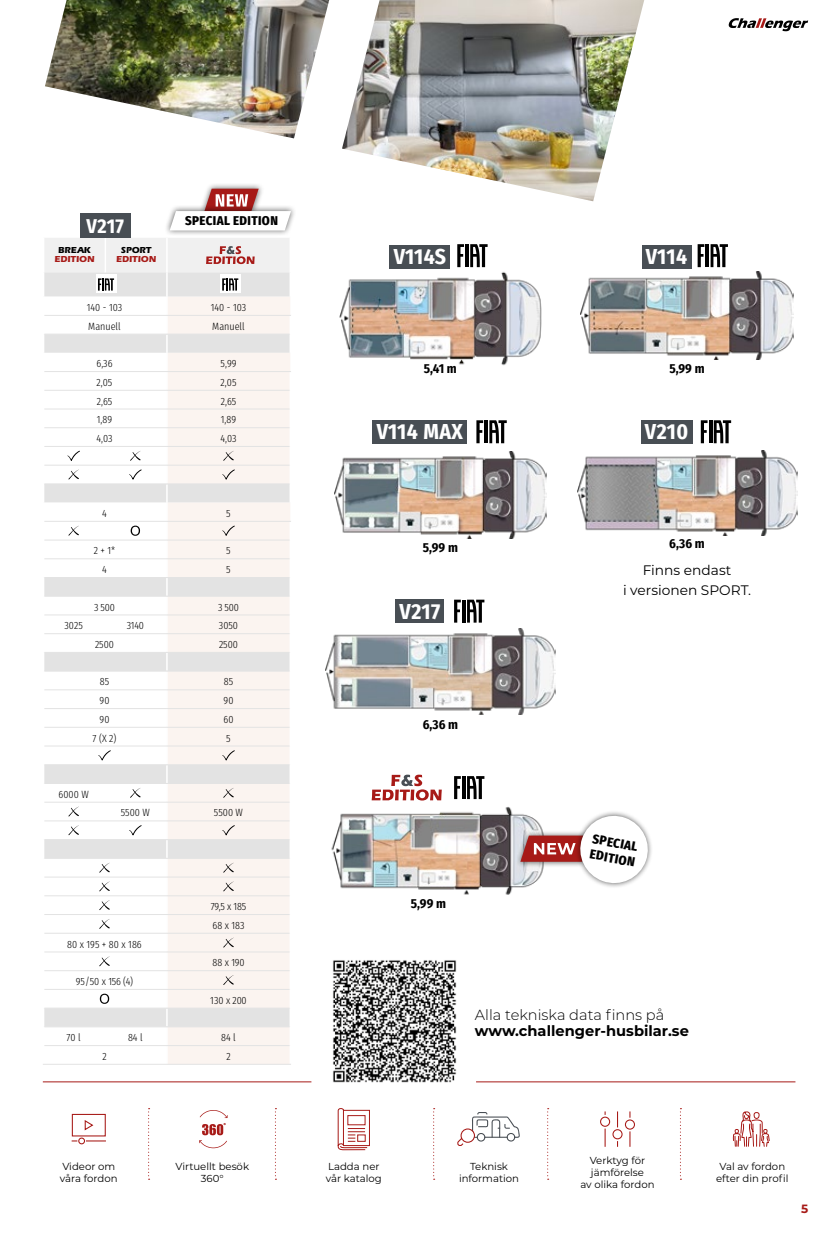
<style>
.page{position:relative;width:838px;height:1234px;background:#fff}
.page>*{position:absolute;margin:0;border:0;box-sizing:border-box;transform-origin:0 0}
.t1{font:700 21.6px "Fira Sans Condensed";letter-spacing:.01em;color:#fff}
.t2{font:700 19.95px "Fira Sans Condensed";color:#fff}
.t3{font:700 14.55px "Montserrat";color:#000}
.t4{font:300 14.55px "Montserrat";color:#000}
.t5{font:13.8px/19.6px "Montserrat";color:#000;text-align:center}
.t6{font:700 13.05px "Fira Sans Condensed";color:#000}
.t7{font:800 13.05px/15.6px "Fira Sans Condensed";color:#000}
.t8{font:800 12.75px "Fira Sans Condensed";letter-spacing:.03em;color:#000}
.t9{font:700 12px "Montserrat";color:#a71a17}
.t10{font:300 10.5px/18.8px "Fira Sans Condensed";color:#000}
.t11{font:10.2px/12.1px "Montserrat";color:#000;text-align:center}
.t12{font:700 9px "ITC Eras Std";color:#a71a17}
.t13{font:700 9px "ITC Eras Std";color:#000}
</style>
<div class="page">
<div style="left:164px;top:205px;width:133px;height:31px;background:#000;opacity:.6"></div>
<svg style="left:170px;top:201px;width:121px;height:29px"></svg>
<img style="left:45px;top:0;width:599px;height:201px">
<hr style="left:43px;top:1063px;width:124px;height:1px;background:#e3e3e3">
<hr style="left:167px;top:1063px;width:124px;height:1px;background:#e3e3e3">
<svg style="left:71px;top:1113px;width:35px;height:31px"></svg>
<svg style="left:600px;top:1111px;width:35px;height:36px"></svg>
<svg style="left:148px;top:1108px;width:2px;height:71px"></svg>
<svg style="left:275px;top:1108px;width:1px;height:71px"></svg>
<svg style="left:433px;top:1108px;width:1px;height:71px"></svg>
<svg style="left:547px;top:1108px;width:1px;height:71px"></svg>
<svg style="left:680px;top:1108px;width:1px;height:71px"></svg>
<svg style="left:199px;top:1110px;width:28px;height:37px"></svg>
<svg style="left:337px;top:1108px;width:33px;height:42px"></svg>
<svg style="left:732px;top:1082px;width:38px;height:64px"></svg>
<svg style="left:457px;top:1112px;width:63px;height:34px"></svg>
<div style="left:80px;top:213px;width:50px;height:25px;background:#484e54"></div>
<svg style="left:728px;top:18px;width:80px;height:13px"></svg>
<img style="left:339px;top:267px;width:202px;height:99px">
<div style="left:389px;top:245px;width:61px;height:23px;background:#484e54"></div>
<img style="left:335px;top:451px;width:211px;height:87px">
<div style="left:373px;top:420px;width:94px;height:23px;background:#484e54"></div>
<img style="left:577px;top:450px;width:220px;height:85px">
<div style="left:641px;top:420px;width:51px;height:23px;background:#484e54"></div>
<img style="left:325px;top:628px;width:230px;height:86px">
<div style="left:395px;top:599px;width:49px;height:23px;background:#484e54"></div>
<img style="left:580px;top:272px;width:213px;height:87px">
<div style="left:642px;top:245px;width:49px;height:23px;background:#484e54"></div>
<img style="left:331px;top:776px;width:195px;height:119px">
<div style="left:515px;top:829px;width:81px;height:38px;background:#000;opacity:.6"></div>
<svg style="left:520px;top:811px;width:132px;height:76px"></svg>
<svg style="left:371px;top:774px;width:71px;height:26px"></svg>
<hr style="left:43px;top:1081px;width:268px;height:1px;background:#a71a17">
<hr style="left:476px;top:1081px;width:319px;height:1px;background:#a71a17">
<hr style="left:465px;top:244px;width:4px;height:23px;background:#000">
<svg style="left:457px;top:244px;width:7px;height:23px"></svg>
<svg style="left:470px;top:244px;width:17px;height:23px"></svg>
<hr style="left:484px;top:420px;width:4px;height:23px;background:#000">
<svg style="left:476px;top:420px;width:7px;height:23px"></svg>
<svg style="left:489px;top:420px;width:18px;height:23px"></svg>
<hr style="left:462px;top:599px;width:3px;height:23px;background:#000">
<svg style="left:454px;top:599px;width:7px;height:23px"></svg>
<svg style="left:467px;top:599px;width:17px;height:23px"></svg>
<hr style="left:462px;top:776px;width:3px;height:22px;background:#000">
<svg style="left:454px;top:776px;width:7px;height:22px"></svg>
<svg style="left:467px;top:776px;width:17px;height:22px"></svg>
<hr style="left:705px;top:244px;width:4px;height:23px;background:#000">
<svg style="left:697px;top:244px;width:7px;height:23px"></svg>
<svg style="left:710px;top:244px;width:18px;height:23px"></svg>
<hr style="left:709px;top:420px;width:3px;height:23px;background:#000">
<svg style="left:701px;top:420px;width:6px;height:23px"></svg>
<svg style="left:713px;top:420px;width:18px;height:23px"></svg>
<svg style="left:44px;top:238px;width:247px;height:825px"></svg>
<img style="left:333px;top:960px;width:124px;height:123px">
<h2 class="t2" style="left:87px;top:209px;width:39px">V217</h2>
<p class="t13" style="left:58px;top:245px;width:34px">BREAK</p>
<p class="t12" style="left:54px;top:254px;width:42px">EDITION</p>
<p class="t13" style="left:121px;top:245px;width:32px">SPORT</p>
<p class="t12" style="left:116px;top:254px;width:42px">EDITION</p>
<p class="t8" style="left:185px;top:210px;width:94px">SPECIAL EDITION</p>
<p class="t10" style="left:87px;top:297px;width:37px">140 - 103</p>
<p class="t10" style="left:211px;top:297px;width:37px">140 - 103</p>
<p class="t10" style="left:88px;top:315px;width:34px">Manuell</p>
<p class="t10" style="left:212px;top:315px;width:34px">Manuell</p>
<p class="t10" style="left:96px;top:353px;width:18px">6,36</p>
<p class="t10" style="left:220px;top:353px;width:17px">5,99</p>
<p class="t10" style="left:97px;top:371px;width:17px">2,05</p>
<p class="t10" style="left:221px;top:371px;width:17px">2,05</p>
<p class="t10" style="left:97px;top:390px;width:17px">2,65</p>
<p class="t10" style="left:221px;top:390px;width:17px">2,65</p>
<p class="t10" style="left:97px;top:409px;width:17px">1,89</p>
<p class="t10" style="left:221px;top:409px;width:17px">1,89</p>
<p class="t10" style="left:96px;top:428px;width:18px">4,03</p>
<p class="t10" style="left:220px;top:428px;width:18px">4,03</p>
<p class="t10" style="left:102px;top:502px;width:6px">4</p>
<p class="t10" style="left:226px;top:502px;width:6px">5</p>
<p class="t10" style="left:94px;top:540px;width:23px">2 + 1*</p>
<p class="t10" style="left:226px;top:540px;width:6px">5</p>
<p class="t10" style="left:102px;top:558px;width:6px">4</p>
<p class="t10" style="left:226px;top:558px;width:6px">5</p>
<p class="t10" style="left:94px;top:596px;width:22px">3 500</p>
<p class="t10" style="left:218px;top:596px;width:22px">3 500</p>
<p class="t10" style="left:65px;top:615px;width:20px">3025</p>
<p class="t10" style="left:127px;top:615px;width:19px">3140</p>
<p class="t10" style="left:219px;top:615px;width:21px">3050</p>
<p class="t10" style="left:95px;top:633px;width:20px">2500</p>
<p class="t10" style="left:219px;top:633px;width:20px">2500</p>
<p class="t10" style="left:100px;top:671px;width:11px">85</p>
<p class="t10" style="left:224px;top:671px;width:11px">85</p>
<p class="t10" style="left:100px;top:689px;width:11px">90</p>
<p class="t10" style="left:224px;top:689px;width:11px">90</p>
<p class="t10" style="left:100px;top:708px;width:11px">90</p>
<p class="t10" style="left:223px;top:708px;width:11px">60</p>
<p class="t10" style="left:93px;top:727px;width:25px">7 (X 2)</p>
<p class="t10" style="left:226px;top:727px;width:6px">5</p>
<p class="t10" style="left:59px;top:783px;width:32px">6000 W</p>
<p class="t10" style="left:121px;top:802px;width:31px">5500 W</p>
<p class="t10" style="left:214px;top:802px;width:31px">5500 W</p>
<p class="t10" style="left:211px;top:895px;width:37px">79,5 x 185<br>68 x 183</p>
<p class="t10" style="left:67px;top:933px;width:76px">80 x 195 + 80 x 186</p>
<p class="t10" style="left:76px;top:970px;width:59px">95/50 x 156 (4)</p>
<p class="t10" style="left:212px;top:951px;width:34px">88 x 190</p>
<p class="t10" style="left:210px;top:989px;width:38px">130 x 200</p>
<p class="t10" style="left:67px;top:1026px;width:16px">70 l</p>
<p class="t10" style="left:128px;top:1026px;width:16px">84 l</p>
<p class="t10" style="left:221px;top:1026px;width:16px">84 l</p>
<p class="t10" style="left:102px;top:1045px;width:6px">2</p>
<p class="t10" style="left:226px;top:1045px;width:6px">2</p>
<h1 class="t1" style="left:394px;top:239px;width:54px">V114S</h1>
<p class="t6" style="left:424px;top:357px;width:34px">5,41 m</p>
<h1 class="t1" style="left:377px;top:413px;width:88px">V114 MAX</h1>
<p class="t6" style="left:423px;top:536px;width:37px">5,99 m</p>
<h1 class="t1" style="left:399px;top:593px;width:42px">V217</h1>
<p class="t6" style="left:423px;top:713px;width:37px">6,36 m</p>
<h1 class="t1" style="left:646px;top:239px;width:43px">V114</h1>
<p class="t6" style="left:669px;top:357px;width:37px">5,99 m</p>
<h1 class="t1" style="left:645px;top:413px;width:45px">V210</h1>
<p class="t6" style="left:669px;top:533px;width:37px">6,36 m</p>
<h3 class="t5" style="left:623px;top:560px;width:130px">Finns endast<br>i versionen SPORT.</h3>
<p class="t6" style="left:411px;top:892px;width:37px">5,99 m</p>
<p class="t7" style="left:594px;top:829px;width:47px;rotate:11deg">SPECIAL<br>EDITION</p>
<h3 class="t4" style="left:475px;top:1004px;width:191px">Alla tekniska data finns på</h3>
<h3 class="t3" style="left:475px;top:1020px;width:215px">www.challenger-husbilar.se</h3>
<p class="t11" style="left:60px;top:1159px;width:59px;text-align:left">Videor om våra fordon</p>
<p class="t11" style="left:175px;top:1159px;width:75px">Virtuellt besök<br>360°</p>
<p class="t11" style="left:326px;top:1159px;width:58px;text-align:left">Ladda ner vår katalog</p>
<p class="t11" style="left:459px;top:1159px;width:62px">Teknisk information</p>
<p class="t11" style="left:580px;top:1153px;width:76px">Verktyg för jämförelse<br>av olika fordon</p>
<p class="t11" style="left:716px;top:1159px;width:74px">Val av fordon efter din profil</p>
<p class="t9" style="left:801px;top:1199px;width:9px">5</p>
</div>
